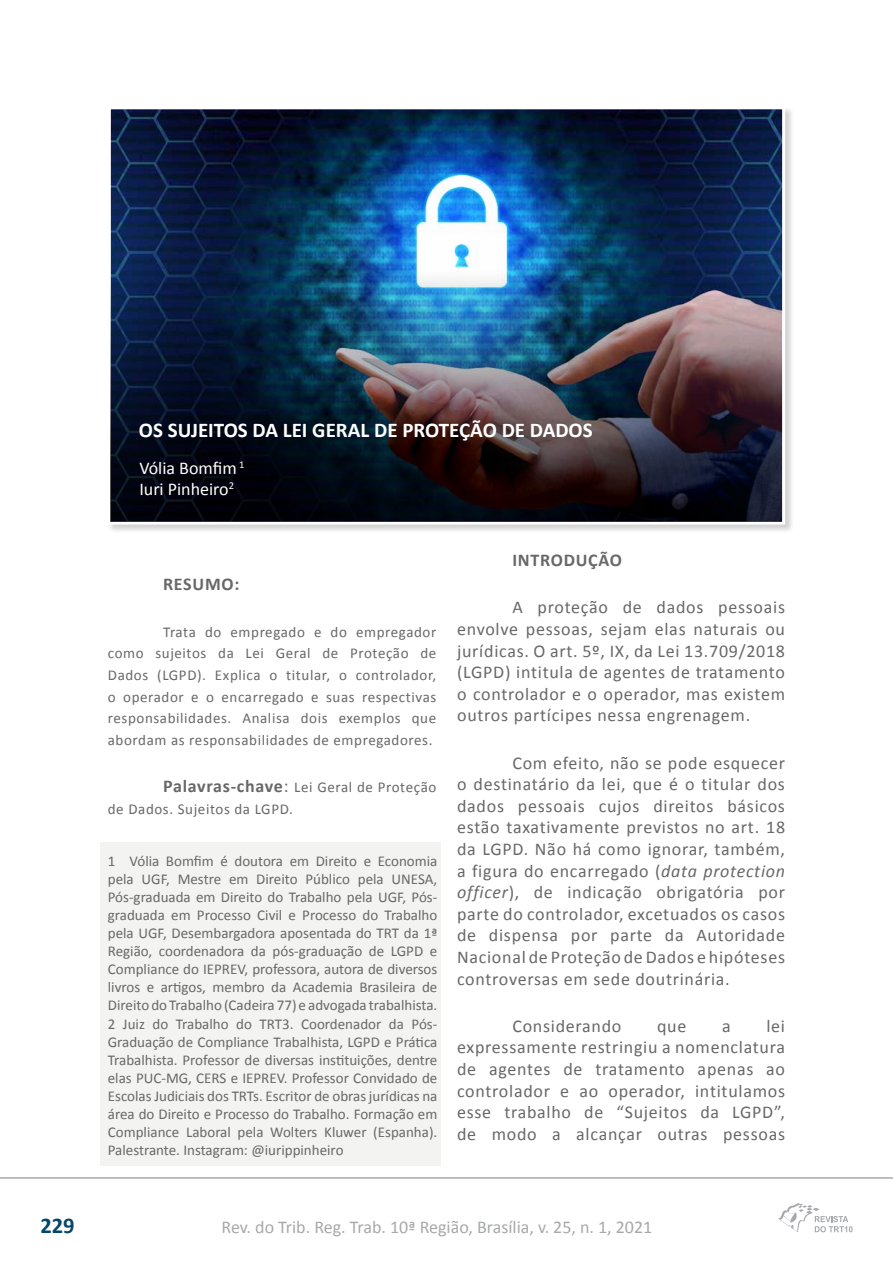
<style>
.page{position:relative;width:893px;height:1263px;background:#fff}
.page>*{position:absolute;margin:0;border:0;box-sizing:border-box;transform-origin:0 0}
.t1{font:700 22.5px "Calibri";color:#05476c}
.t2{font:700 21px "Calibri";color:#fff}
.t3{font:18px/21.6px "Calibri";letter-spacing:.04em;color:#686868;text-align:justify}
.t4{font:18px "Calibri";color:#a7a9a9}
.t5{font:18px/21.6px "Calibri";color:#fff}
.t6{font:700 18px "Calibri";letter-spacing:.04em;color:#686868}
.t7{font:15px/18px "Calibri";color:#686868;text-align:justify}
.t8{font:15px/21.6px "Calibri";letter-spacing:.04em;color:#686868}
.s1{font-weight:700;font-size:18px}
.s2{font-size:18px}
.s3{font-style:italic}
</style>
<div class="page">
<hr style="left:0;top:1177px;width:893px;height:2px;background:#a8a9ad">
<svg style="left:778px;top:1203px;width:75px;height:30px"></svg>
<div style="left:107px;top:106px;width:687px;height:427px;background:#231f20;opacity:.2"></div>
<img style="left:112px;top:110px;width:669px;height:143px">
<div style="left:108px;top:106px;width:677px;height:418px;border:3px solid #fff"></div>
<img style="left:111px;top:253px;width:670px;height:268px">
<div style="left:100px;top:842px;width:341px;height:323px;background:#f3f3f1"></div>
<p class="t2" style="left:139px;top:416px;width:455px">OS SUJEITOS DA LEI GERAL DE PROTEÇÃO DE DADOS</p>
<p class="t5" style="left:139px;top:457px;width:107px">Vólia Bomfim <sup>1<br></sup>Iuri Pinheiro<sup>2</sup></p>
<p class="t6" style="left:163px;top:572px;width:78px">RESUMO:</p>
<p class="t7" style="left:108px;top:621px;width:330px;line-height:21.6px;text-indent:55px">Trata do empregado e do empregador como sujeitos da Lei Geral de Proteção de Dados (LGPD). Explica o titular, o controlador, o operador e o encarregado e suas respectivas responsabilidades. Analisa dois exemplos que abordam as responsabilidades de empregadores.</p>
<p class="t8" style="left:108px;top:776px;width:330px;text-indent:55px"><span class="s1">Palavras-chave</span><span class="s2">:</span> Lei Geral de Proteção de Dados. Sujeitos da LGPD.</p>
<p class="t7" style="left:108px;top:852px;width:331px">1 Vólia Bomfim é doutora em Direito e Economia pela UGF, Mestre em Direito Público pela UNESA, Pós-graduada em Direito do Trabalho pela UGF, Pós&shy;graduada em Processo Civil e Processo do Trabalho pela UGF, Desembargadora aposentada do TRT da 1ª Região, coordenadora da pós-graduação de LGPD e Compliance do IEPREV, professora, autora de diversos livros e artigos, membro da Academia Brasileira de Direito do Trabalho (Cadeira 77) e advogada trabalhista.</p>
<p class="t7" style="left:108px;top:1015px;width:331px">2 Juiz do Trabalho do TRT3. Coordenador da Pós-Graduação de Compliance Trabalhista, LGPD e Prática Trabalhista. Professor de diversas instituições, dentre elas PUC-MG, CERS e IEPREV. Professor Convidado de Escolas Judiciais dos TRTs. Escritor de obras jurídicas na área do Direito e Processo do Trabalho. Formação em Compliance Laboral pela Wolters Kluwer (Espanha).<br>Palestrante. Instagram: @iurippinheiro</p>
<p class="t6" style="left:512px;top:549px;width:111px">INTRODUÇÃO</p>
<p class="t3" style="left:457px;top:597px;width:329px;text-indent:55px">A proteção de dados pessoais envolve pessoas, sejam elas naturais ou jurídicas. O art. 5º, IX, da Lei 13.709/2018 (LGPD) intitula de agentes de tratamento o controlador e o operador, mas existem outros partícipes nessa engrenagem.</p>
<p class="t3" style="left:457px;top:752px;width:329px;text-indent:55px">Com efeito, não se pode esquecer o destinatário da lei, que é o titular dos dados pessoais cujos direitos básicos estão taxativamente previstos no art. 18 da LGPD. Não há como ignorar, também, a figura do encarregado (<span class="s3">data protection officer</span>), de indicação obrigatória por parte do controlador, excetuados os casos de dispensa por parte da Autoridade Nacional de Proteção de Dados e hipóteses controversas em sede doutrinária.</p>
<p class="t3" style="left:512px;top:1015px;width:110px">Considerando</p>
<p class="t3" style="left:657px;top:1015px;width:31px">que</p>
<p class="t3" style="left:722px;top:1015px;width:10px">a</p>
<p class="t3" style="left:457px;top:1015px;width:329px;text-indent:309px">lei expressamente restringiu a nomenclatura de agentes de tratamento apenas ao controlador e ao operador, intitulamos esse trabalho de “Sujeitos da LGPD”, de modo a alcançar outras pessoas</p>
<h1 class="t1" style="left:40px;top:1211px;width:36px">229</h1>
<p class="t4" style="left:222px;top:1215px;width:432px">Rev. do Trib. Reg. Trab. 10ª Região, Brasília, v. 25, n. 1, 2021</p>
</div>
